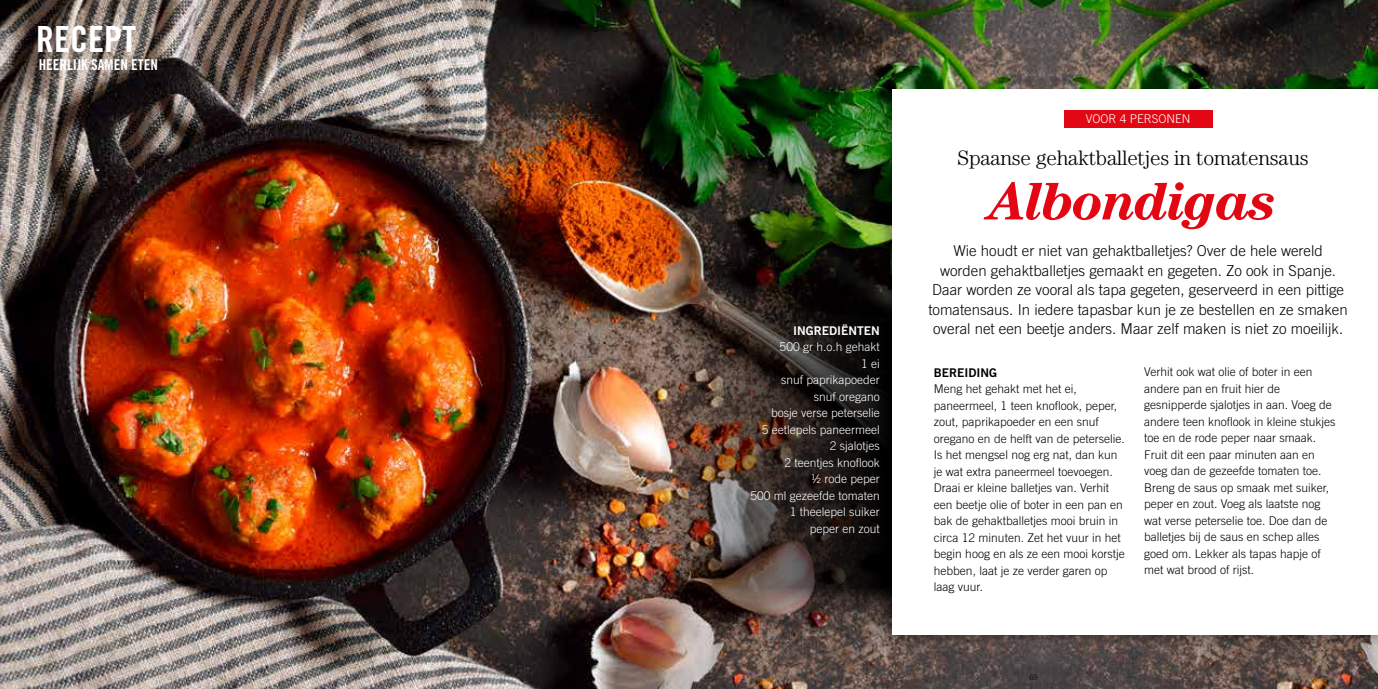
<style>
.page{position:relative;width:1378px;height:689px;background:#fff}
.page>*{position:absolute;margin:0;border:0;box-sizing:border-box;transform-origin:0 0}
.t1{font:italic 700 54px "Century Std";letter-spacing:-.03em;color:#e30613}
.t2{font:36px "Trade Gothic LT Std Bd Cn 20";color:#fff}
.t3{font:300 21px "Century Std";letter-spacing:-.01em;color:#000}
.t4{font:300 15px/19.5px "Trade Gothic LT Std";color:#000;text-align:center}
.t5{font:15px "Trade Gothic LT Std Bd Cn 20";color:#fff}
.t6{font:300 12px/16.5px "Trade Gothic LT Std";color:#000}
.t7{font:300 12px/16.5px "Trade Gothic LT Std";color:#fff;text-align:right}
.t8{font:12px "Trade Gothic LT Std Bd 2";color:#fff}
.t9{font:12px "Trade Gothic LT Std Bd 2";color:#000}
.t10{font:300 7.5px "Trade Gothic LT Std";color:#000}
</style>
<div class="page">
<img style="left:0;top:0;width:1378px;height:689px">
<img style="left:660px;top:259px;width:232px;height:392px">
<div style="left:877px;top:86px;width:501px;height:562px;background:#000;opacity:.25"></div>
<div style="left:892px;top:89px;width:486px;height:545px;background:#fff"></div>
<div style="left:1063px;top:111px;width:149px;height:17px;background:#e30613"></div>
<h2 class="t2" style="left:36px;top:17px;width:101px">RECEPT</h2>
<p class="t5" style="left:39px;top:56px;width:121px">HEERLIJK SAMEN ETEN</p>
<p class="t8" style="left:793px;top:323px;width:88px">INGREDIËNTEN</p>
<p class="t7" style="left:750px;top:339px;width:131px">500 gr h.o.h gehakt<br>1 ei<br>snuf paprikapoeder<br>snuf oregano<br>bosje verse peterselie<br>5 eetlepels paneermeel<br>2 sjalotjes<br>2 teentjes knoflook<br>½ rode peper<br>500 ml gezeefde tomaten<br>1 theelepel suiker<br>peper en zout</p>
<p class="t7" style="left:1085px;top:111px;width:106px">VOOR 4 PERSONEN</p>
<h3 class="t3" style="left:957px;top:146px;width:353px">Spaanse gehaktballetjes in tomatensaus</h3>
<h1 class="t1" style="left:989px;top:170px;width:290px">Albondigas</h1>
<p class="t4" style="left:928px;top:241px;width:421px">Wie houdt er niet van gehaktballetjes? Over de hele wereld worden gehaktballetjes gemaakt en gegeten. Zo ook in Spanje.<br>Daar worden ze vooral als tapa gegeten, geserveerd in een pittige tomatensaus. In iedere tapasbar kun je ze bestellen en ze smaken overal net een beetje anders. Maar zelf maken is niet zo moeilijk.</p>
<p class="t9" style="left:934px;top:365px;width:65px">BEREIDING</p>
<p class="t6" style="left:934px;top:380px;width:192px">Meng het gehakt met het ei, paneermeel, 1 teen knoflook, peper, zout, paprikapoeder en een snuf oregano en de helft van de peterselie.<br>Is het mengsel nog erg nat, dan kun je wat extra paneermeel toevoegen.<br>Draai er kleine balletjes van. Verhit een beetje olie of boter in een pan en bak de gehaktballetjes mooi bruin in circa 12 minuten. Zet het vuur in het begin hoog en als ze een mooi korstje hebben, laat je ze verder garen op laag vuur.</p>
<p class="t6" style="left:1144px;top:364px;width:193px">Verhit ook wat olie of boter in een andere pan en fruit hier de gesnipperde sjalotjes in aan. Voeg de andere teen knoflook in kleine stukjes toe en de rode peper naar smaak.<br>Fruit dit een paar minuten aan en voeg dan de gezeefde tomaten toe.<br>Breng de saus op smaak met suiker, peper en zout. Voeg als laatste nog wat verse peterselie toe. Doe dan de balletjes bij de saus en schep alles goed om. Lekker als tapas hapje of met wat brood of rijst.</p>
<p class="t10" style="left:1029px;top:672px;width:10px">69</p>
</div>
